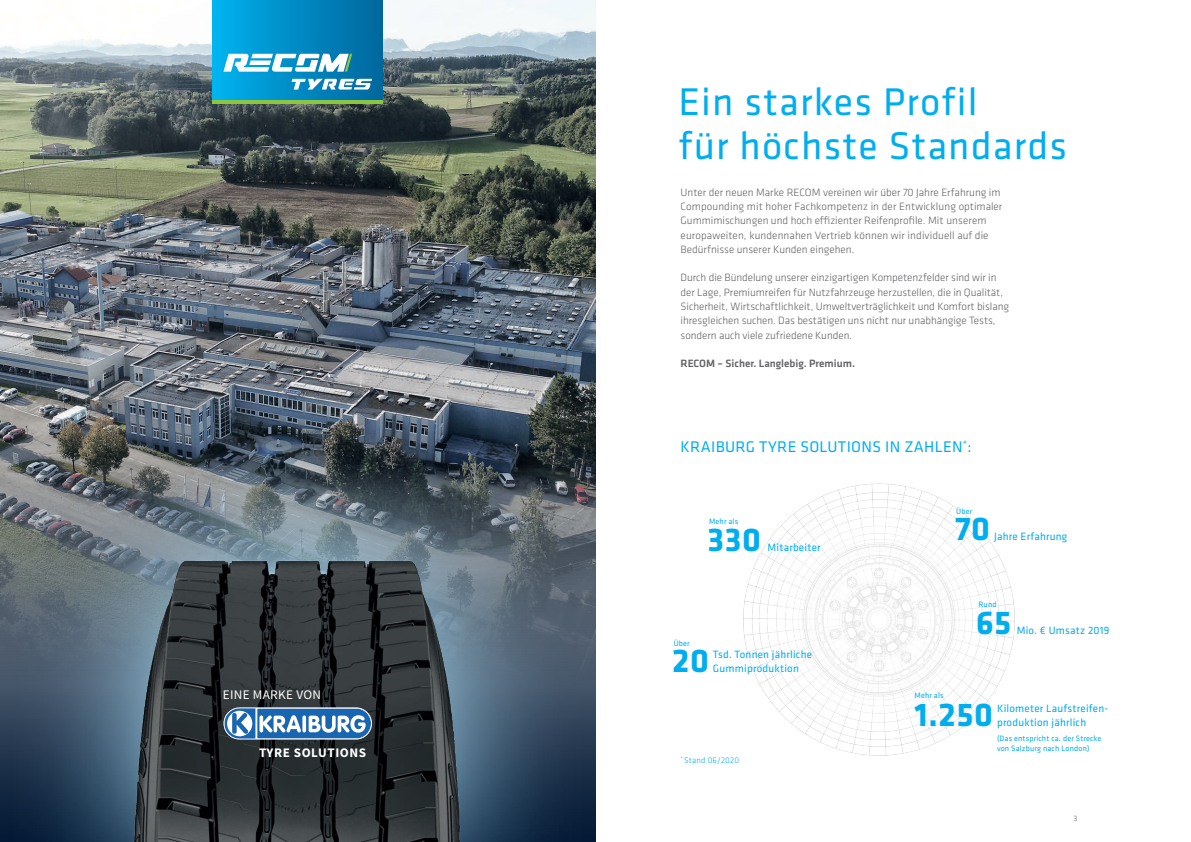
<style>
.page{position:relative;width:1191px;height:842px;background:#fff}
.page>*{position:absolute;margin:0;border:0;box-sizing:border-box;transform-origin:0 0}
.t1{font:40px/44px "Klavika Basic";letter-spacing:.03em;color:#00aeef}
.t2{font:700 34.2px "Klavika Basic";letter-spacing:.02em;color:#00aeef}
.t3{font:16px "Klavika Basic";letter-spacing:.02em;color:#00aeef}
.t4{font:700 13.1px "Source Sans Pro";letter-spacing:.04em;color:#fff}
.t5{font:13.1px "Source Sans Pro";letter-spacing:.02em;color:#fff}
.t6{font:300 11px/14.3px "Klavika Basic";letter-spacing:-.005em;color:#636366}
.t7{font:11px/14.4px "Klavika Basic";letter-spacing:.02em;color:#00aeef}
.t8{font:500 11px "Klavika Basic";color:#636366}
.t9{font:300 8.5px "Klavika Basic";letter-spacing:.015em;color:#00aeef}
.t10{font:8px/10.4px "Klavika Basic";letter-spacing:.02em;color:#00aeef}
.t11{font:300 8px "Klavika Basic";color:#636366}
</style>
<div class="page">
<img style="left:743px;top:483px;width:272px;height:273px">
<img style="left:0;top:0;width:595px;height:436px">
<svg style="left:0;top:436px;width:595px;height:406px"></svg>
<svg style="left:6px;top:429px;width:582px;height:413px"></svg>
<img style="left:56px;top:544px;width:474px;height:298px">
<div style="left:213px;top:0;width:170px;height:100px;background:linear-gradient(to right,#00b2ee,#01669c)"></div>
<svg style="left:223px;top:54px;width:129px;height:18px"></svg>
<svg style="left:291px;top:79px;width:81px;height:11px"></svg>
<hr style="left:213px;top:100px;width:170px;height:4px;background:#8bc63e">
<svg style="left:223px;top:707px;width:149px;height:32px"></svg>
<p class="t5" style="left:223px;top:686px;width:100px">EINE MARKE VON</p>
<p class="t4" style="left:259px;top:744px;width:109px">TYRE SOLUTIONS</p>
<h1 class="t1" style="left:678px;top:79px;width:390px">Ein starkes Profil<br>für höchste Standards</h1>
<p class="t6" style="left:680px;top:185px;width:323px">Unter der neuen Marke RECOM vereinen wir über 70 Jahre Erfahrung im Compounding mit hoher Fachkompetenz in der Entwicklung optimaler Gummimischungen und hoch effizienter Reifenprofile. Mit unserem europaweiten, kundennahen Vertrieb können wir individuell auf die Bedürfnisse unserer Kunden eingehen.</p>
<p class="t6" style="left:680px;top:271px;width:330px">Durch die Bündelung unserer einzigartigen Kompetenzfelder sind wir in der Lage, Premiumreifen für Nutzfahrzeuge herzustellen, die in Qualität, Sicherheit, Wirtschaftlichkeit, Umweltverträglichkeit und Komfort bislang ihresgleichen suchen. Das bestätigen uns nicht nur unabhängige Tests, sondern auch viele zufriedene Kunden.</p>
<p class="t8" style="left:680px;top:356px;width:176px">RECOM – Sicher. Langlebig. Premium.</p>
<h3 class="t3" style="left:680px;top:436px;width:292px">KRAIBURG TYRE SOLUTIONS IN ZAHLEN<sup>*</sup>:</h3>
<p class="t10" style="left:709px;top:516px;width:31px">Mehr als</p>
<h2 class="t2" style="left:707px;top:514px;width:55px">330</h2>
<p class="t7" style="left:767px;top:539px;width:54px">Mitarbeiter</p>
<p class="t10" style="left:673px;top:638px;width:17px">Über</p>
<h2 class="t2" style="left:672px;top:636px;width:38px">20</h2>
<p class="t7" style="left:713px;top:646px;width:101px">Tsd. Tonnen jährliche</p>
<p class="t7" style="left:713px;top:661px;width:87px">Gummiproduktion</p>
<p class="t9" style="left:680px;top:755px;width:60px"><sup>*</sup> Stand 06/2020</p>
<p class="t10" style="left:956px;top:506px;width:17px">Über</p>
<h2 class="t2" style="left:955px;top:503px;width:36px">70</h2>
<p class="t7" style="left:994px;top:528px;width:75px">Jahre Erfahrung</p>
<p class="t10" style="left:978px;top:599px;width:20px">Rund</p>
<p class="t10" style="left:914px;top:690px;width:31px">Mehr als</p>
<h2 class="t2" style="left:976px;top:598px;width:37px">65</h2>
<p class="t7" style="left:1016px;top:622px;width:94px">Mio. € Umsatz 2019</p>
<h2 class="t2" style="left:914px;top:690px;width:80px">1.250</h2>
<p class="t7" style="left:997px;top:701px;width:113px">Kilometer Laufstreifen&shy;produktion jährlich</p>
<p class="t10" style="left:997px;top:733px;width:106px">(Das entspricht ca. der Strecke von Salzburg nach London)</p>
<p class="t11" style="left:1073px;top:813px;width:5px">3</p>
</div>
